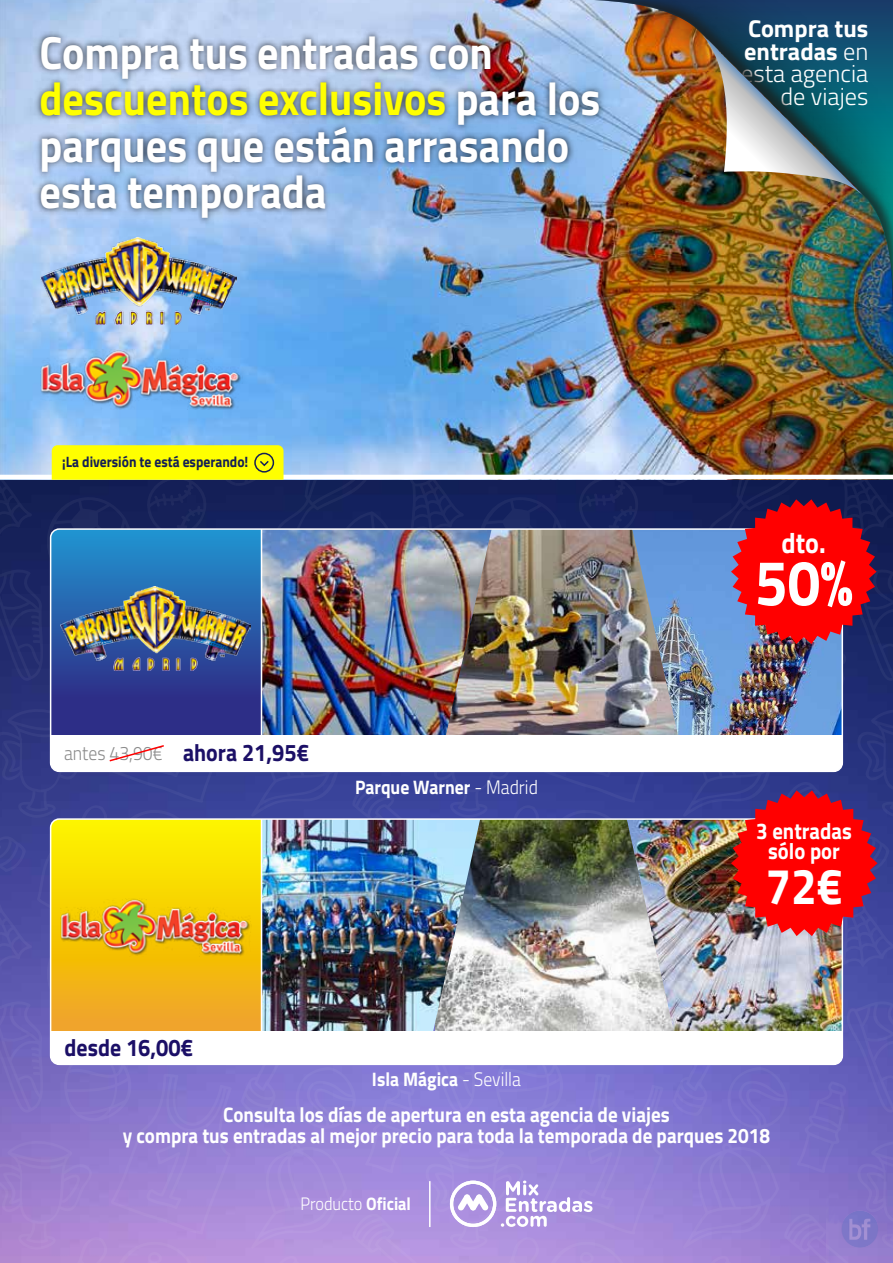
<style>
.page{position:relative;width:893px;height:1263px;background:#fff}
.page>*{position:absolute;margin:0;border:0;box-sizing:border-box;transform-origin:0 0}
.t1{font:700 64.35px "Titillium Web";color:#fff;scale:.91 1}
.t2{font:700 50.7px "Titillium Web";color:#fff;scale:.91 1}
.t3{font:700 46.5px/46.5px "Titillium Web";color:#fff;scale:.91 1}
.t4{font:700 28.65px "Titillium Web";color:#fff;scale:.91 1}
.t5{font:300 24.3px/22.5px "Titillium Web";color:#fff;text-align:right}
.t6{font:700 24.15px "Titillium Web";color:#1b0f66;scale:.91 1}
.t7{font:700 22.8px/20.2px "Titillium Web";color:#fff;text-align:center;scale:.91 1}
.t8{font:700 21px/21px "Titillium Web";color:#fff;text-align:center;scale:.91 1}
.t9{font:700 19.5px "Titillium Web";color:#fff;scale:.91 1}
.t10{font:300 19.5px "Titillium Web";color:#8c8c8c;scale:.91 1}
.t11{font:300 18px "Titillium Web";color:#fff;scale:.91 1}
.t12{font:700 15px "Titillium Web";color:#131e56;scale:.91 1}
.s1{color:#ff0}
.s2{font-weight:300}
.s3{font-weight:700}
</style>
<div class="page">
<img style="left:0;top:0;width:893px;height:445px">
<img style="left:30px;top:20px;width:519px;height:213px">
<img style="left:40px;top:238px;width:197px;height:87px">
<img style="left:40px;top:349px;width:202px;height:62px">
<img style="left:0;top:445px;width:893px;height:818px">
<img style="left:549px;top:0;width:344px;height:349px">
<img style="left:593px;top:0;width:300px;height:326px">
<img style="left:696px;top:29px;width:170px;height:169px">
<img style="left:826px;top:1196px;width:67px;height:67px">
<h3 class="t3" style="left:39px;top:27px;width:618px">Compra tus entradas con <span class="s1">descuentos exclusivos</span> para los parques que están arrasando esta temporada</h3>
<p class="t12" style="left:62px;top:450px;width:206px">¡La diversión te está esperando!</p>
<p class="t10" style="left:64px;top:739px;width:110px">antes 43,90€</p>
<p class="t6" style="left:183px;top:734px;width:140px">ahora 21,95€</p>
<p class="t9" style="left:355px;top:772px;width:202px">Parque Warner <span class="s2">- Madrid</span></p>
<p class="t6" style="left:65px;top:1029px;width:143px">desde 16,00€</p>
<p class="t5" style="left:741px;top:17px;width:129px"><span class="s3">Compra tus entradas</span> en esta agencia de viajes</p>
<h3 class="t4" style="left:782px;top:521px;width:50px">dto.</h3>
<h1 class="t1" style="left:755px;top:533px;width:109px">50%</h1>
<p class="t7" style="left:756px;top:819px;width:107px">3 entradas sólo por</p>
<h2 class="t2" style="left:765px;top:847px;width:86px">72€</h2>
<p class="t9" style="left:372px;top:1064px;width:165px">Isla Mágica <span class="s2">- Sevilla</span></p>
<p class="t8" style="left:123px;top:1103px;width:713px">Consulta los días de apertura en esta agencia de viajes<br>y compra tus entradas al mejor precio para toda la temporada de parques 2018</p>
<p class="t11" style="left:300px;top:1190px;width:123px">Producto <span class="s3">Oficial</span></p>
</div>
